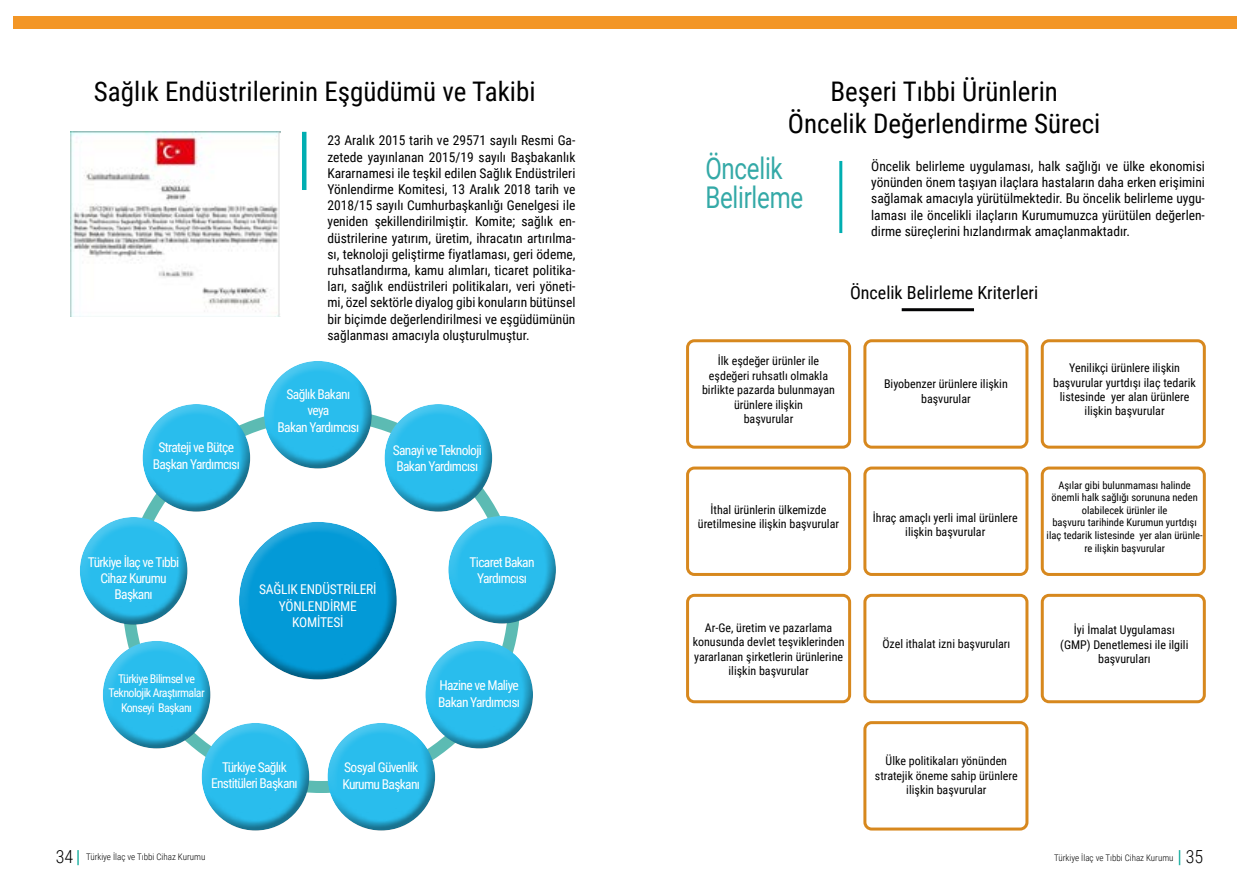
<style>
.page{position:relative;width:1259px;height:893px;background:#fff}
.page>*{position:absolute;margin:0;border:0;box-sizing:border-box;transform-origin:0 0}
.t1{font:30px/28.8px "Roboto";letter-spacing:-.01em;color:#34a9a7;scale:.8 1}
.t2{font:27px/32.4px "Roboto Condensed";color:#000;text-align:center}
.t3{font:18px "Roboto Condensed";color:#000}
.t4{font:13.5px/16.2px "Roboto Condensed";color:#000;text-align:justify}
.t5{font:13.5px/16.2px "Roboto Condensed";letter-spacing:-.05em;color:#fff;text-align:center}
.t6{font:13.5px/16.2px "Roboto Condensed";letter-spacing:-.015em;color:#fff;text-align:center}
.t7{font:12px/14.4px "Roboto Condensed";color:#000;text-align:center}
.t8{font:12px/14.4px "Roboto Condensed";letter-spacing:-.05em;color:#fff;text-align:center}
.t9{font:10.5px/12.6px "Roboto Condensed";color:#000;text-align:center}
.t10{font:300 9px "Roboto Condensed";color:#000}
.s1{font-size:18px}
</style>
<div class="page">
<svg style="left:77px;top:850px;width:2px;height:15px"></svg>
<svg style="left:1178px;top:850px;width:2px;height:15px"></svg>
<div style="left:14px;top:16px;width:1223px;height:13px;background:#f39626"></div>
<img style="left:70px;top:132px;width:211px;height:185px">
<hr style="left:302px;top:132px;width:4px;height:58px;background:#00aeb1">
<div style="left:131px;top:393px;width:120px;height:97px;background:#fff;opacity:.2"></div>
<div style="left:141px;top:420px;width:120px;height:93px;background:#000;opacity:.4"></div>
<div style="left:253px;top:350px;width:119px;height:96px;background:#fff;opacity:.2"></div>
<div style="left:263px;top:377px;width:119px;height:93px;background:#000;opacity:.4"></div>
<div style="left:373px;top:393px;width:120px;height:97px;background:#fff;opacity:.2"></div>
<div style="left:383px;top:420px;width:120px;height:93px;background:#000;opacity:.4"></div>
<div style="left:437px;top:505px;width:119px;height:96px;background:#fff;opacity:.2"></div>
<div style="left:447px;top:532px;width:120px;height:93px;background:#000;opacity:.4"></div>
<div style="left:414px;top:630px;width:119px;height:96px;background:#fff;opacity:.2"></div>
<div style="left:424px;top:657px;width:120px;height:93px;background:#000;opacity:.4"></div>
<div style="left:316px;top:712px;width:120px;height:96px;background:#fff;opacity:.2"></div>
<div style="left:326px;top:739px;width:120px;height:93px;background:#000;opacity:.4"></div>
<div style="left:190px;top:712px;width:120px;height:96px;background:#fff;opacity:.2"></div>
<div style="left:200px;top:739px;width:120px;height:93px;background:#000;opacity:.4"></div>
<div style="left:92px;top:630px;width:119px;height:96px;background:#fff;opacity:.2"></div>
<div style="left:101px;top:657px;width:120px;height:93px;background:#000;opacity:.4"></div>
<div style="left:69px;top:506px;width:119px;height:97px;background:#fff;opacity:.2"></div>
<div style="left:78px;top:533px;width:120px;height:93px;background:#000;opacity:.4"></div>
<div style="left:228px;top:511px;width:165px;height:133px;background:#fff;opacity:.2"></div>
<div style="left:240px;top:546px;width:168px;height:134px;background:#000;opacity:.4"></div>
<hr style="left:839px;top:161px;width:3px;height:72px;background:#00aeb1">
<hr style="left:901px;top:308px;width:73px;height:3px;background:#020203">
<div style="left:686px;top:339px;width:165px;height:110px;border:3px solid #d7881e;border-radius:7px"></div>
<div style="left:686px;top:467px;width:165px;height:109px;border:3px solid #d7881e;border-radius:7px"></div>
<div style="left:686px;top:594px;width:165px;height:109px;border:3px solid #d7881e;border-radius:7px"></div>
<div style="left:863px;top:339px;width:165px;height:110px;border:3px solid #d7881e;border-radius:7px"></div>
<div style="left:863px;top:467px;width:165px;height:109px;border:3px solid #d7881e;border-radius:7px"></div>
<div style="left:863px;top:594px;width:165px;height:109px;border:3px solid #d7881e;border-radius:7px"></div>
<div style="left:863px;top:721px;width:165px;height:109px;border:3px solid #d7881e;border-radius:7px"></div>
<div style="left:1040px;top:339px;width:165px;height:110px;border:3px solid #d7881e;border-radius:7px"></div>
<div style="left:1040px;top:467px;width:165px;height:109px;border:3px solid #d7881e;border-radius:7px"></div>
<div style="left:1040px;top:594px;width:165px;height:109px;border:3px solid #d7881e;border-radius:7px"></div>
<h2 class="t2" style="left:94px;top:74px;width:443px">Sağlık Endüstrilerinin Eşgüdümü ve Takibi</h2>
<h2 class="t2" style="left:788px;top:74px;width:314px">Beşeri Tıbbi Ürünlerin<br>Öncelik Değerlendirme Süreci</h2>
<p class="t4" style="left:327px;top:132px;width:249px">23 Aralık 2015 tarih ve 29571 sayılı Resmi Ga&shy;zetede yayınlanan 2015/19 sayılı Başbakanlık Kararnamesi ile teşkil edilen Sağlık Endüstrileri Yönlendirme Komitesi, 13 Aralık 2018 tarih ve 2018/15 sayılı Cumhurbaşkanlığı Genelgesi ile yeniden şekillendirilmiştir. Komite; sağlık en&shy;düstrilerine yatırım, üretim, ihracatın artırılma&shy;sı, teknoloji geliştirme fiyatlaması, geri ödeme, ruhsatlandırma, kamu alımları, ticaret politika&shy;ları, sağlık endüstrileri politikaları, veri yöneti&shy;mi, özel sektörle diyalog gibi konuların bütünsel bir biçimde değerlendirilmesi ve eşgüdümünün sağlanması amacıyla oluşturulmuştur.</p>
<h1 class="t1" style="left:705px;top:153px;width:124px">Öncelik<br>Belirleme</h1>
<p class="t4" style="left:871px;top:158px;width:335px">Öncelik belirleme uygulaması, halk sağlığı ve ülke ekonomisi yönünden önem taşıyan ilaçlara hastaların daha erken erişimini sağlamak amacıyla yürütülmektedir. Bu öncelik belirleme uygu&shy;laması ile öncelikli ilaçların Kurumumuzca yürütülen değerlen&shy;dirme süreçlerini hızlandırmak amaçlanmaktadır.</p>
<h3 class="t3" style="left:850px;top:280px;width:190px">Öncelik Belirleme Kriterleri</h3>
<p class="t5" style="left:277px;top:386px;width:83px">Sağlık Bakanı veya<br>Bakan Yardımcısı</p>
<p class="t5" style="left:153px;top:439px;width:89px">Strateji ve Bütçe<br>Başkan Yardımcısı</p>
<p class="t5" style="left:393px;top:441px;width:90px;text-align:left">Sanayi ve Teknoloji<br>Bakan Yardımcısı</p>
<p class="t5" style="left:88px;top:553px;width:93px">Türkiye İlaç ve Tıbbi<br>Cihaz Kurumu<br>Başkanı</p>
<p class="t8" style="left:108px;top:671px;width:98px">Türkiye Bilimsel ve<br>Teknolojik Araştırmalar<br>Konseyi Başkanı</p>
<p class="t6" style="left:259px;top:581px;width:117px">SAĞLIK ENDÜSTRILERI<br>YÖNLENDIRME<br>KOMITESI</p>
<p class="t5" style="left:211px;top:758px;width:88px">Türkiye Sağlık<br>Enstitüleri Başkanı</p>
<p class="t5" style="left:342px;top:759px;width:79px;text-align:left">Sosyal Güvenlik<br>Kurumu Başkanı</p>
<p class="t5" style="left:469px;top:553px;width:67px">Ticaret Bakan<br>Yardımcısı</p>
<p class="t5" style="left:438px;top:677px;width:83px;text-align:left">Hazine ve Maliye<br>Bakan Yardımcısı</p>
<p class="t7" style="left:702px;top:353px;width:135px">İlk eşdeğer ürünler ile eşdeğeri ruhsatlı olmakla birlikte pazarda bulunmayan ürünlere ilişkin<br>başvurular</p>
<p class="t7" style="left:698px;top:502px;width:143px">İthal ürünlerin ülkemizde üretilmesine ilişkin başvurular</p>
<p class="t7" style="left:693px;top:620px;width:153px">Ar-Ge, üretim ve pazarlama konusunda devlet teşviklerinden yararlanan şirketlerin ürünlerine ilişkin başvurular</p>
<p class="t7" style="left:884px;top:376px;width:125px">Biyobenzer ürünlere ilişkin başvurular</p>
<p class="t7" style="left:873px;top:510px;width:146px">İhraç amaçlı yerli imal ürünlere ilişkin başvurular</p>
<p class="t7" style="left:882px;top:636px;width:129px">Özel ithalat izni başvuruları</p>
<p class="t7" style="left:1053px;top:360px;width:144px">Yenilikçi ürünlere ilişkin başvurular yurtdışı ilaç tedarik listesinde yer alan ürünlere ilişkin başvurular</p>
<p class="t9" style="left:1046px;top:478px;width:158px">Aşılar gibi bulunmaması halinde önemli halk sağlığı sorununa neden olabilecek ürünler ile<br>başvuru tarihinde Kurumun yurtdışı ilaç tedarik listesinde yer alan ürünle&shy;re ilişkin başvurular</p>
<p class="t7" style="left:1060px;top:622px;width:130px">İyi İmalat Uygulaması (GMP) Denetlemesi ile ilgili başvuruları</p>
<p class="t7" style="left:875px;top:754px;width:144px">Ülke politikaları yönünden stratejik öneme sahip ürünlere ilişkin başvurular</p>
<p class="t10" style="left:56px;top:851px;width:151px"><span class="s1">34</span> Türkiye İlaç ve Tıbbi Cihaz Kurumu</p>
<p class="t10" style="left:1054px;top:851px;width:150px">Türkiye İlaç ve Tıbbi Cihaz Kurumu <span class="s1">35</span></p>
</div>
